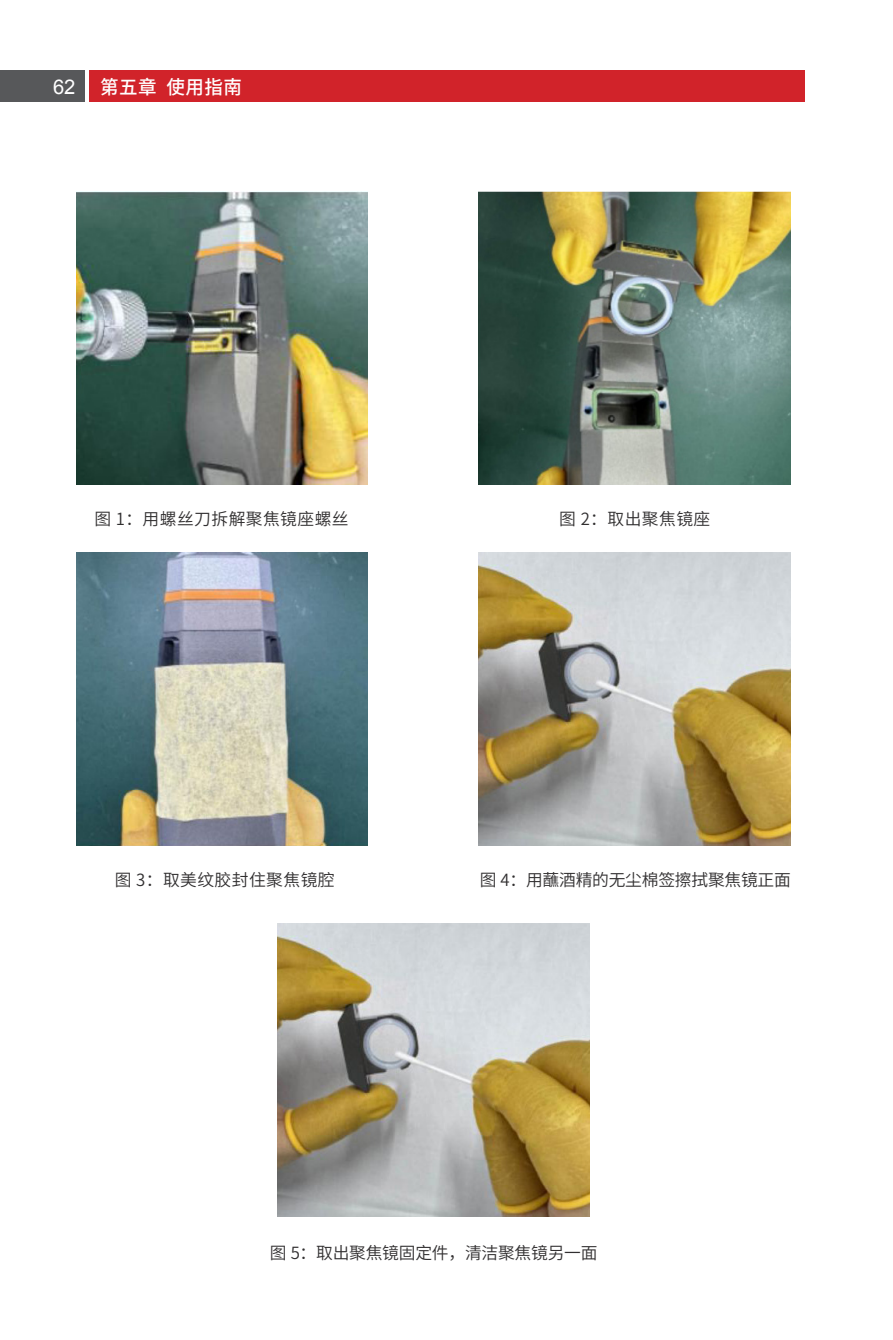
<style>
.page{position:relative;width:893px;height:1340px;background:#fff}
.page>*{position:absolute;margin:0;border:0;box-sizing:border-box;transform-origin:0 0}
.t1{font:500 19.12px "Source Han Sans SC";letter-spacing:.025em;color:#fff}
._1-正文{font:16.88px "Source Han Sans SC";letter-spacing:-.015em;color:#312f30}
._1-正文-2{font:16.88px "Source Han Sans SC";letter-spacing:.025em;color:#312f30}
.s1{font-family:"Arial";font-weight:400;font-size:20.25px}
</style>
<div class="page">
<div style="left:89px;top:70px;width:716px;height:32px;background:#d1232a"></div>
<div style="left:0;top:70px;width:84px;height:32px;background:#57585a"></div>
<img style="left:77px;top:191px;width:291px;height:293px">
<img style="left:479px;top:191px;width:312px;height:293px">
<img style="left:278px;top:923px;width:312px;height:293px">
<img style="left:77px;top:552px;width:291px;height:293px">
<img style="left:479px;top:552px;width:312px;height:293px">
<p class="t1" style="left:53px;top:76px;width:190px"><span class="s1">62</span> 第五章 使用指南</p>
<p class="_1-正文-2" style="left:94px;top:509px;width:256px">图 1：用螺丝刀拆解聚焦镜座螺丝</p>
<p class="_1-正文" style="left:559px;top:509px;width:153px">图 2：取出聚焦镜座</p>
<p class="_1-正文-2" style="left:115px;top:870px;width:221px">图 3：取美纹胶封住聚焦镜腔</p>
<p class="_1-正文" style="left:480px;top:870px;width:313px">图 4：用蘸酒精的无尘棉签擦拭聚焦镜正面</p>
<p class="_1-正文" style="left:270px;top:1243px;width:329px">图 5：取出聚焦镜固定件，清洁聚焦镜另一面</p>
</div>
